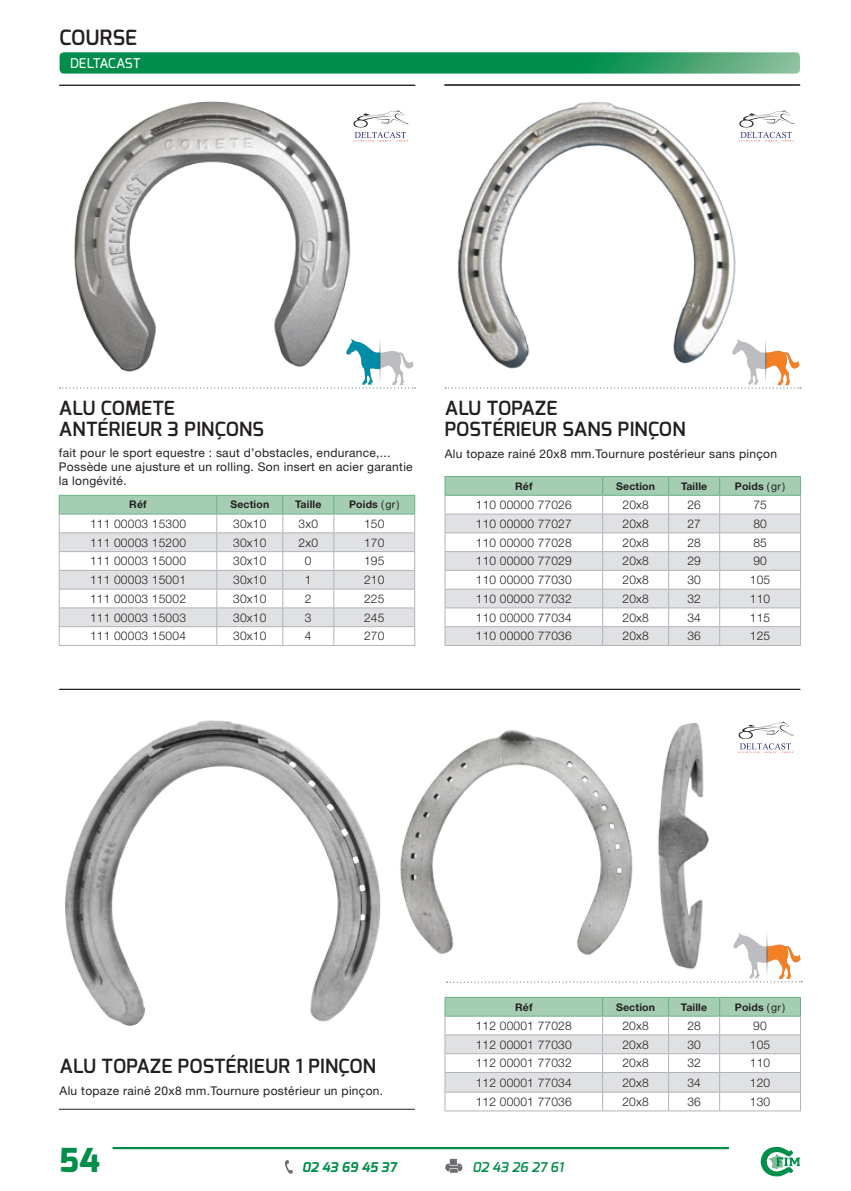
<style>
.page{position:relative;width:851px;height:1191px;background:#fff}
.page>*{position:absolute;margin:0;border:0;box-sizing:border-box;transform-origin:0 0}
.t1{font:800 33px "Exo";color:#008e4a}
.TitreCat{font:600 21px "Exo";letter-spacing:.01em;color:#231f20}
.NomArticle{font:600 19.5px/21px "Exo";letter-spacing:.015em;color:#231f20}
.t2{font:italic 700 13.5px "Exo";color:#008e4a}
.t3{font:italic 600 13.5px "Exo";color:#008e4a}
.SousTitre{font:500 13.5px "Exo";letter-spacing:-.015em;color:#fff}
.CorpsTableau{font:300 12px "Helvetica Neue LT Std";letter-spacing:.015em;color:#231f20}
.Corps_de_texte{font:12px/14.2px "Helvetica Neue LT Std";letter-spacing:.025em;color:#231f20}
.titre_tableau{font:700 10.5px "Helvetica Neue LT Std";letter-spacing:.015em;color:#231f20}
.s1{font-weight:400}
</style>
<div class="page">
<hr style="left:113px;top:1147px;width:615px;height:2px;background:#008e4a">
<svg style="left:60px;top:52px;width:739px;height:22px;background:#1c985b"></svg>
<svg style="left:285px;top:1160px;width:8px;height:13px"></svg>
<svg style="left:445px;top:1158px;width:17px;height:14px"></svg>
<svg style="left:760px;top:1147px;width:39px;height:29px"></svg>
<hr style="left:60px;top:85px;width:355px;height:1px;background:#231f20">
<hr style="left:444px;top:84px;width:355px;height:1px;background:#231f20">
<hr style="left:59px;top:85px;width:355px;height:1px;background:#231f20">
<hr style="left:444px;top:85px;width:356px;height:1px;background:#231f20">
<svg style="left:59px;top:340px;width:356px;height:48px"></svg>
<svg style="left:446px;top:933px;width:356px;height:49px"></svg>
<svg style="left:445px;top:339px;width:355px;height:49px"></svg>
<img style="left:70px;top:101px;width:283px;height:275px">
<img style="left:455px;top:102px;width:283px;height:275px">
<hr style="left:60px;top:689px;width:740px;height:1px;background:#231f20">
<hr style="left:59px;top:689px;width:740px;height:1px;background:#231f20">
<hr style="left:59px;top:1109px;width:356px;height:1px;background:#231f20">
<img style="left:65px;top:720px;width:316px;height:306px">
<img style="left:400px;top:730px;width:241px;height:244px">
<img style="left:653px;top:722px;width:59px;height:252px">
<hr style="left:59px;top:645px;width:158px;height:1px;background:#b2b3b7">
<hr style="left:217px;top:645px;width:66px;height:1px;background:#b2b3b7">
<hr style="left:283px;top:645px;width:51px;height:1px;background:#b2b3b7">
<hr style="left:334px;top:645px;width:81px;height:1px;background:#b2b3b7">
<svg style="left:59px;top:495px;width:356px;height:150px"></svg>
<hr style="left:59px;top:551px;width:158px;height:1px;background:#b2b3b7">
<svg style="left:444px;top:997px;width:357px;height:114px"></svg>
<hr style="left:444px;top:1053px;width:158px;height:1px;background:#b2b3b7">
<hr style="left:444px;top:645px;width:158px;height:1px;background:#b2b3b7">
<hr style="left:602px;top:645px;width:66px;height:1px;background:#b2b3b7">
<hr style="left:668px;top:645px;width:51px;height:1px;background:#b2b3b7">
<hr style="left:719px;top:645px;width:81px;height:1px;background:#b2b3b7">
<svg style="left:444px;top:476px;width:357px;height:169px"></svg>
<hr style="left:444px;top:532px;width:158px;height:1px;background:#b2b3b7">
<svg style="left:352px;top:110px;width:57px;height:31px"></svg>
<svg style="left:738px;top:721px;width:55px;height:32px"></svg>
<svg style="left:739px;top:110px;width:55px;height:31px"></svg>
<p class="TitreCat" style="left:60px;top:24px;width:79px">COURSE</p>
<p class="SousTitre" style="left:70px;top:54px;width:72px">DELTACAST</p>
<p class="NomArticle" style="left:59px;top:398px;width:207px">ALU COMETE<br>ANTÉRIEUR 3 PINÇONS</p>
<p class="Corps_de_texte" style="left:59px;top:445px;width:355px">fait pour le sport equestre : saut d’obstacles, endurance,...<br>Possède une ajusture et un rolling. Son insert en acier garantie la longévité.</p>
<p class="titre_tableau" style="left:129px;top:498px;width:19px">Réf</p>
<p class="titre_tableau" style="left:230px;top:498px;width:40px">Section</p>
<p class="titre_tableau" style="left:295px;top:498px;width:28px">Taille</p>
<p class="titre_tableau" style="left:349px;top:498px;width:52px">Poids <span class="s1">( gr)</span></p>
<p class="CorpsTableau" style="left:90px;top:516px;width:97px">111 00003 15300</p>
<p class="CorpsTableau" style="left:233px;top:516px;width:35px">30x10</p>
<p class="CorpsTableau" style="left:298px;top:516px;width:21px">3x0</p>
<p class="CorpsTableau" style="left:364px;top:516px;width:22px">150</p>
<p class="CorpsTableau" style="left:90px;top:535px;width:97px">111 00003 15200</p>
<p class="CorpsTableau" style="left:233px;top:535px;width:35px">30x10</p>
<p class="CorpsTableau" style="left:298px;top:535px;width:21px">2x0</p>
<p class="CorpsTableau" style="left:364px;top:535px;width:22px">170</p>
<p class="CorpsTableau" style="left:90px;top:553px;width:97px">111 00003 15000</p>
<p class="CorpsTableau" style="left:233px;top:553px;width:35px">30x10</p>
<p class="CorpsTableau" style="left:305px;top:553px;width:8px">0</p>
<p class="CorpsTableau" style="left:364px;top:553px;width:22px">195</p>
<p class="CorpsTableau" style="left:90px;top:572px;width:97px">111 00003 15001</p>
<p class="CorpsTableau" style="left:233px;top:572px;width:35px">30x10</p>
<p class="CorpsTableau" style="left:305px;top:572px;width:8px">1</p>
<p class="CorpsTableau" style="left:364px;top:572px;width:22px">210</p>
<p class="CorpsTableau" style="left:90px;top:591px;width:97px">111 00003 15002</p>
<p class="CorpsTableau" style="left:233px;top:591px;width:35px">30x10</p>
<p class="CorpsTableau" style="left:305px;top:591px;width:8px">2</p>
<p class="CorpsTableau" style="left:364px;top:591px;width:22px">225</p>
<p class="CorpsTableau" style="left:90px;top:610px;width:97px">111 00003 15003</p>
<p class="CorpsTableau" style="left:233px;top:610px;width:35px">30x10</p>
<p class="CorpsTableau" style="left:305px;top:610px;width:8px">3</p>
<p class="CorpsTableau" style="left:364px;top:610px;width:22px">245</p>
<p class="CorpsTableau" style="left:90px;top:628px;width:97px">111 00003 15004</p>
<p class="CorpsTableau" style="left:233px;top:628px;width:35px">30x10</p>
<p class="CorpsTableau" style="left:305px;top:628px;width:8px">4</p>
<p class="CorpsTableau" style="left:364px;top:628px;width:22px">270</p>
<p class="NomArticle" style="left:444px;top:398px;width:242px">ALU TOPAZE<br>POSTÉRIEUR SANS PINÇON</p>
<p class="Corps_de_texte" style="left:444px;top:446px;width:334px">Alu topaze rainé 20x8 mm.Tournure postérieur sans pinçon</p>
<p class="titre_tableau" style="left:515px;top:479px;width:19px">Réf</p>
<p class="titre_tableau" style="left:616px;top:479px;width:40px">Section</p>
<p class="titre_tableau" style="left:681px;top:479px;width:28px">Taille</p>
<p class="titre_tableau" style="left:734px;top:479px;width:52px">Poids <span class="s1">( gr)</span></p>
<p class="CorpsTableau" style="left:476px;top:497px;width:97px">110 00000 77026</p>
<p class="CorpsTableau" style="left:622px;top:497px;width:28px">20x8</p>
<p class="CorpsTableau" style="left:687px;top:497px;width:15px">26</p>
<p class="CorpsTableau" style="left:753px;top:497px;width:15px">75</p>
<p class="CorpsTableau" style="left:476px;top:516px;width:97px">110 00000 77027</p>
<p class="CorpsTableau" style="left:622px;top:516px;width:28px">20x8</p>
<p class="CorpsTableau" style="left:687px;top:516px;width:15px">27</p>
<p class="CorpsTableau" style="left:753px;top:516px;width:15px">80</p>
<p class="CorpsTableau" style="left:476px;top:535px;width:97px">110 00000 77028</p>
<p class="CorpsTableau" style="left:622px;top:535px;width:28px">20x8</p>
<p class="CorpsTableau" style="left:687px;top:535px;width:15px">28</p>
<p class="CorpsTableau" style="left:753px;top:535px;width:15px">85</p>
<p class="CorpsTableau" style="left:476px;top:553px;width:97px">110 00000 77029</p>
<p class="CorpsTableau" style="left:622px;top:553px;width:28px">20x8</p>
<p class="CorpsTableau" style="left:687px;top:553px;width:15px">29</p>
<p class="CorpsTableau" style="left:753px;top:553px;width:15px">90</p>
<p class="CorpsTableau" style="left:476px;top:572px;width:97px">110 00000 77030</p>
<p class="CorpsTableau" style="left:622px;top:572px;width:28px">20x8</p>
<p class="CorpsTableau" style="left:687px;top:572px;width:15px">30</p>
<p class="CorpsTableau" style="left:749px;top:572px;width:22px">105</p>
<p class="CorpsTableau" style="left:476px;top:591px;width:97px">110 00000 77032</p>
<p class="CorpsTableau" style="left:622px;top:591px;width:28px">20x8</p>
<p class="CorpsTableau" style="left:687px;top:591px;width:15px">32</p>
<p class="CorpsTableau" style="left:749px;top:591px;width:22px">110</p>
<p class="CorpsTableau" style="left:476px;top:610px;width:97px">110 00000 77034</p>
<p class="CorpsTableau" style="left:622px;top:610px;width:28px">20x8</p>
<p class="CorpsTableau" style="left:687px;top:610px;width:15px">34</p>
<p class="CorpsTableau" style="left:749px;top:610px;width:22px">115</p>
<p class="CorpsTableau" style="left:476px;top:628px;width:97px">110 00000 77036</p>
<p class="CorpsTableau" style="left:622px;top:628px;width:28px">20x8</p>
<p class="CorpsTableau" style="left:687px;top:628px;width:15px">36</p>
<p class="CorpsTableau" style="left:749px;top:628px;width:22px">125</p>
<p class="NomArticle" style="left:60px;top:1055px;width:318px">ALU TOPAZE POSTÉRIEUR 1 PINÇON</p>
<p class="Corps_de_texte" style="left:60px;top:1083px;width:325px">Alu topaze rainé 20x8 mm.Tournure postérieur un pinçon.</p>
<p class="titre_tableau" style="left:515px;top:1000px;width:19px">Réf</p>
<p class="titre_tableau" style="left:616px;top:1000px;width:40px">Section</p>
<p class="titre_tableau" style="left:681px;top:1000px;width:28px">Taille</p>
<p class="titre_tableau" style="left:734px;top:1000px;width:52px">Poids <span class="s1">( gr)</span></p>
<p class="CorpsTableau" style="left:475px;top:1018px;width:97px">112 00001 77028</p>
<p class="CorpsTableau" style="left:622px;top:1018px;width:28px">20x8</p>
<p class="CorpsTableau" style="left:687px;top:1018px;width:15px">28</p>
<p class="CorpsTableau" style="left:753px;top:1018px;width:15px">90</p>
<p class="CorpsTableau" style="left:475px;top:1037px;width:97px">112 00001 77030</p>
<p class="CorpsTableau" style="left:622px;top:1037px;width:28px">20x8</p>
<p class="CorpsTableau" style="left:687px;top:1037px;width:15px">30</p>
<p class="CorpsTableau" style="left:749px;top:1037px;width:22px">105</p>
<p class="CorpsTableau" style="left:475px;top:1055px;width:97px">112 00001 77032</p>
<p class="CorpsTableau" style="left:622px;top:1055px;width:28px">20x8</p>
<p class="CorpsTableau" style="left:687px;top:1055px;width:15px">32</p>
<p class="CorpsTableau" style="left:749px;top:1055px;width:22px">110</p>
<p class="CorpsTableau" style="left:475px;top:1075px;width:97px">112 00001 77034</p>
<p class="CorpsTableau" style="left:622px;top:1075px;width:28px">20x8</p>
<p class="CorpsTableau" style="left:687px;top:1075px;width:15px">34</p>
<p class="CorpsTableau" style="left:749px;top:1075px;width:22px">120</p>
<p class="CorpsTableau" style="left:475px;top:1094px;width:97px">112 00001 77036</p>
<p class="CorpsTableau" style="left:622px;top:1094px;width:28px">20x8</p>
<p class="CorpsTableau" style="left:687px;top:1094px;width:15px">36</p>
<p class="CorpsTableau" style="left:749px;top:1094px;width:22px">130</p>
<h1 class="t1" style="left:60px;top:1138px;width:42px">54</h1>
<p class="t2" style="left:302px;top:1158px;width:96px">02 43 69 45 37</p>
<p class="t3" style="left:472px;top:1158px;width:93px">02 43 26 27 61</p>
</div>
